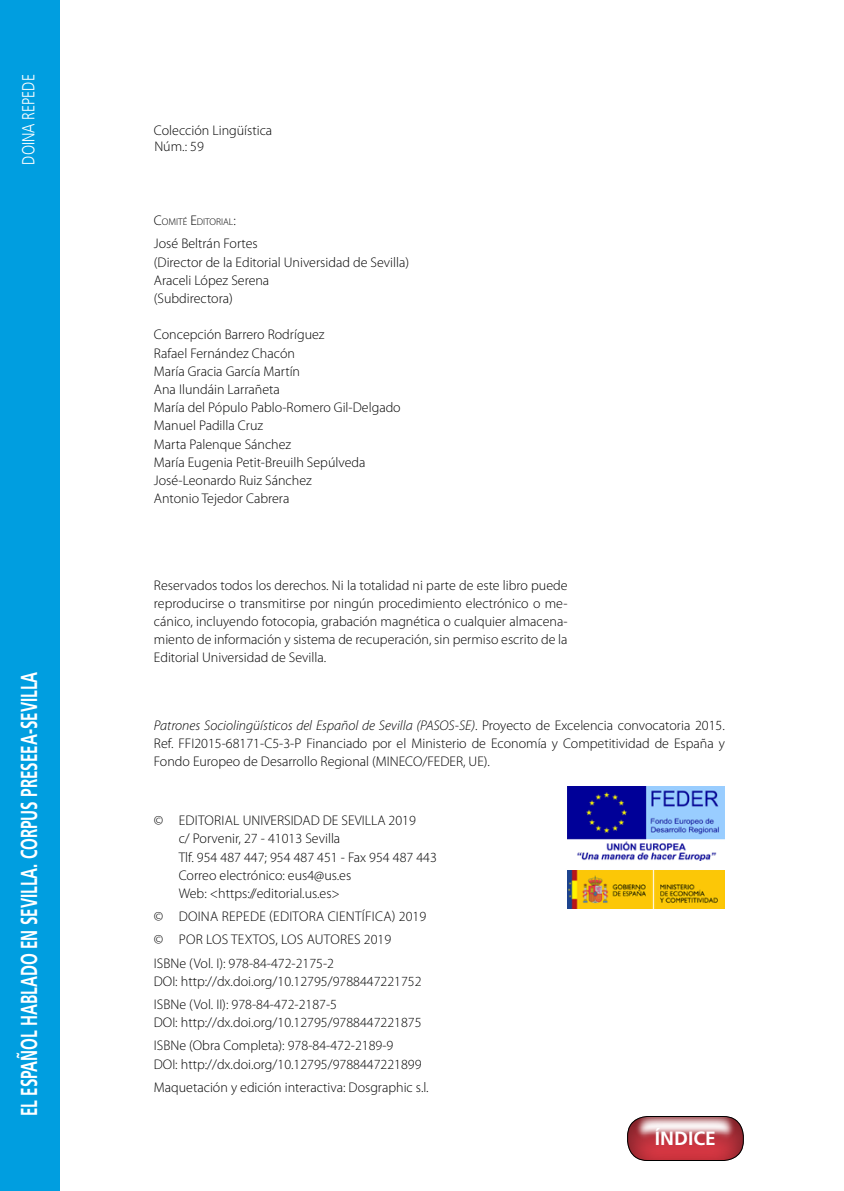
<style>
.page{position:relative;width:844px;height:1191px;background:#fff}
.page>*{position:absolute;margin:0;border:0;box-sizing:border-box;transform-origin:0 0}
.t1{font:700 23.1px "Frutiger LT Std";color:#fff;scale:.66 1}
.t2{font:700 19.25px "Frutiger LT Std";color:#fff}
.t3{font:300 17.5px "Frutiger LT Std";color:#fff;scale:.8 1}
.zz_Ficha_tecnica{font:300 14px/18.2px "Myriad Pro";color:#000}
.zz_Ficha_tecnica-2{font:300 14px "Myriad Pro";letter-spacing:.02em;color:#000}
.zz_Ficha_tecnica-3{font:300 9.8px "Myriad Pro";color:#000}
.s1{font-size:14px}
.s2{font-style:italic}
</style>
<div class="page">
<hr style="left:843px;top:0;width:1px;height:1191px;background:#009ee0">
<div style="left:0;top:0;width:60px;height:1191px;background:#009ee0"></div>
<svg style="left:627px;top:1116px;width:117px;height:45px;background:#be6168"></svg>
<img style="left:567px;top:786px;width:157px;height:74px">
<img style="left:567px;top:870px;width:157px;height:38px">
<p class="t3" style="left:19px;top:165px;width:114px;rotate:-90deg">DOINA REPEDE</p>
<h1 class="t1" style="left:15px;top:1116px;width:675px;rotate:-90deg">EL ESPAÑOL HABLADO EN SEVILLA. CORPUS PRESEEA-SEVILLA</h1>
<p class="zz_Ficha_tecnica" style="left:154px;top:121px;width:120px">Colección Lingüística</p>
<p class="zz_Ficha_tecnica" style="left:154px;top:138px;width:51px">Núm.: 59</p>
<p class="zz_Ficha_tecnica-3" style="left:154px;top:216px;width:83px"><span class="s1">C</span>OMITÉ <span class="s1">E</span>DITORIAL<span class="s1">:</span></p>
<p class="zz_Ficha_tecnica" style="left:154px;top:235px;width:105px">José Beltrán Fortes</p>
<p class="zz_Ficha_tecnica" style="left:154px;top:253px;width:257px">(Director de la Editorial Universidad de Sevilla)</p>
<p class="zz_Ficha_tecnica" style="left:154px;top:271px;width:117px">Araceli López Serena</p>
<p class="zz_Ficha_tecnica" style="left:154px;top:289px;width:80px">(Subdirectora)</p>
<p class="zz_Ficha_tecnica" style="left:154px;top:326px;width:248px">Concepción Barrero Rodríguez<br>Rafael Fernández Chacón<br>María Gracia García Martín<br>Ana Ilundáin Larrañeta<br>María del Pópulo Pablo-Romero Gil-Delgado<br>Manuel Padilla Cruz<br>Marta Palenque Sánchez</p>
<p class="zz_Ficha_tecnica" style="left:154px;top:453px;width:213px">María Eugenia Petit-Breuilh Sepúlveda<br>José-Leonardo Ruiz Sánchez<br>Antonio Tejedor Cabrera</p>
<p class="zz_Ficha_tecnica" style="left:154px;top:576px;width:415px;text-align:justify">Reservados todos los derechos. Ni la totalidad ni parte de este libro puede reproducirse o transmitirse por ningún procedimiento electrónico o me&shy;cánico, incluyendo fotocopia, grabación magnética o cualquier almacena&shy;miento de información y sistema de recuperación, sin permiso escrito de la Editorial Universidad de Sevilla.</p>
<p class="zz_Ficha_tecnica" style="left:154px;top:716px;width:572px;text-align:justify"><span class="s2">Patrones Sociolingüísticos del Español de Sevilla (PASOS-SE)</span>. Proyecto de Excelencia convocatoria 2015.<br>Ref. FFI2015-68171-C5-3-P Financiado por el Ministerio de Economía y Competitividad de España y Fondo Europeo de Desarrollo Regional (MINECO/FEDER, UE).</p>
<p class="zz_Ficha_tecnica" style="left:154px;top:811px;width:263px">© EDITORIAL UNIVERSIDAD DE SEVILLA 2019</p>
<p class="zz_Ficha_tecnica" style="left:179px;top:830px;width:163px">c/ Porvenir, 27 - 41013 Sevilla</p>
<p class="zz_Ficha_tecnica" style="left:179px;top:848px;width:260px">Tlf. 954 487 447; 954 487 451 - Fax 954 487 443</p>
<p class="zz_Ficha_tecnica" style="left:179px;top:866px;width:174px">Correo electrónico: eus4@us.es</p>
<p class="zz_Ficha_tecnica" style="left:179px;top:884px;width:163px">Web: &lt;https://editorial.us.es&gt;</p>
<p class="zz_Ficha_tecnica-2" style="left:154px;top:909px;width:274px">© DOINA REPEDE (EDITORA CIENTÍFICA) 2019</p>
<p class="zz_Ficha_tecnica-2" style="left:154px;top:932px;width:239px">© POR LOS TEXTOS, LOS AUTORES 2019</p>
<p class="zz_Ficha_tecnica" style="left:154px;top:954px;width:269px">ISBNe (Vol. I): 978-84-472-2175-2<br>DOI: http://dx.doi.org/10.12795/9788447221752</p>
<p class="zz_Ficha_tecnica" style="left:154px;top:995px;width:269px">ISBNe (Vol. II): 978-84-472-2187-5<br>DOI: http://dx.doi.org/10.12795/9788447221875</p>
<p class="zz_Ficha_tecnica" style="left:154px;top:1036px;width:269px">ISBNe (Obra Completa): 978-84-472-2189-9<br>DOI: http://dx.doi.org/10.12795/9788447221899</p>
<p class="zz_Ficha_tecnica" style="left:154px;top:1078px;width:276px">Maquetación y edición interactiva: Dosgraphic s.l.</p>
<h2 class="t2" style="left:654px;top:1127px;width:62px">ÍNDICE</h2>
</div>
